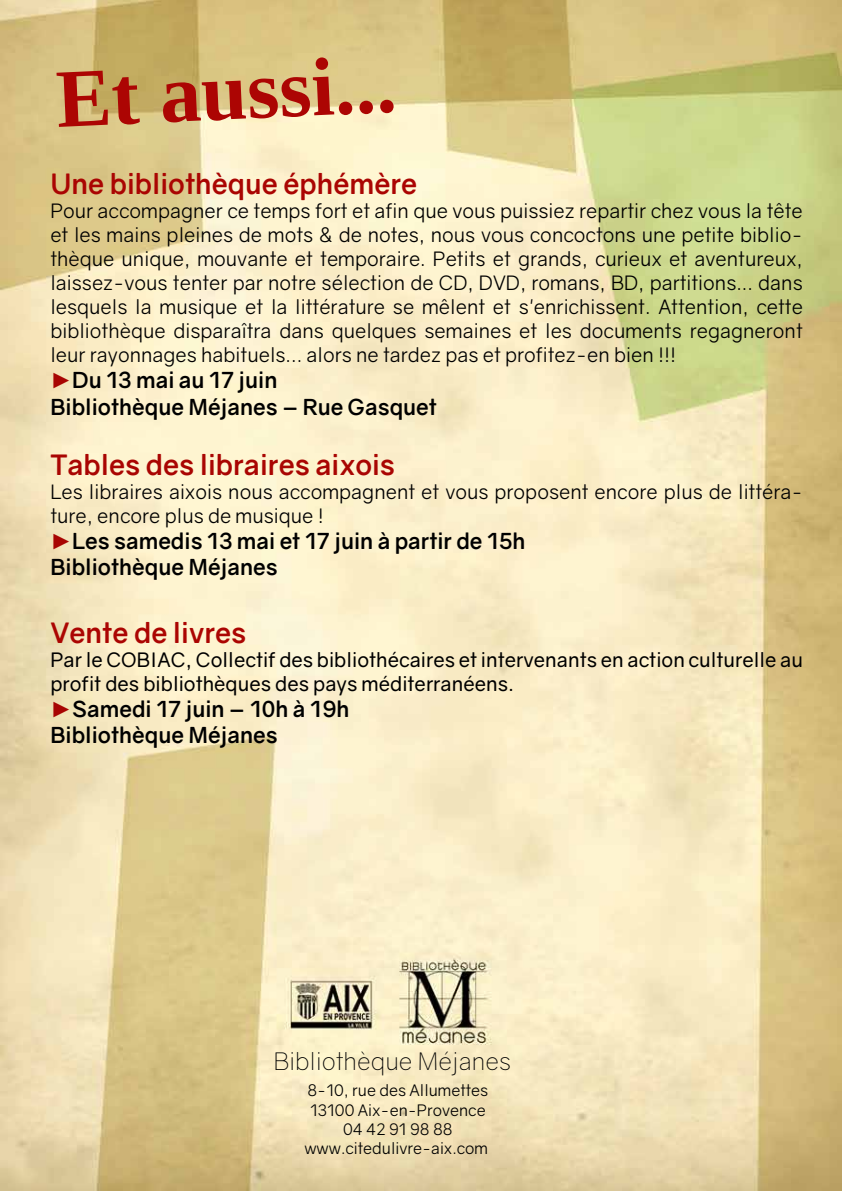
<style>
.page{position:relative;width:842px;height:1191px;background:#fff}
.page>*{position:absolute;margin:0;border:0;box-sizing:border-box;transform-origin:0 0}
.t1{font:700 82.8px "Liberation Serif";color:#ac0503}
.t2{font:700 28px "Gravity";color:#a90502}
.t3{font:700 28px "Gravity";color:#aa0502}
.t4{font:700 28px "Gravity";color:#ab0502}
.t5{font:300 24.4px "Gravity";color:#000}
.t6{font:700 22px/26.4px "Gravity";color:#000}
.t7{font:20px/24px "Gravity";color:#000;text-align:justify}
.t8{font:20px/24px "Gravity";color:#000}
.t9{font:16px/19.2px "Gravity";color:#000;text-align:center}
.s1{font-family:"Arial";font-weight:400;color:#a80502}
</style>
<div class="page">
<img style="left:0;top:0;width:842px;height:1190px">
<p class="t1" style="left:53px;top:45px;width:342px;rotate:-3deg">Et aussi...</p>
<p class="t3" style="left:50px;top:166px;width:368px">Une bibliothèque éphémère</p>
<p class="t7" style="left:50px;top:198px;width:754px">Pour accompagner ce temps fort et afin que vous puissiez repartir chez vous la tête et les mains pleines de mots &amp; de notes, nous vous concoctons une petite biblio&shy;thèque unique, mouvante et temporaire. Petits et grands, curieux et aventureux, laissez-vous tenter par notre sélection de CD, DVD, romans, BD, partitions... dans lesquels la musique et la littérature se mêlent et s'enrichissent. Attention, cette bibliothèque disparaîtra dans quelques semaines et les documents regagneront leur rayonnages habituels... alors ne tardez pas et profitez-en bien !!!</p>
<p class="t6" style="left:50px;top:367px;width:388px"><span class="s1">►</span>Du 13 mai au 17 juin<br>Bibliothèque Méjanes – Rue Gasquet</p>
<p class="t2" style="left:50px;top:447px;width:346px">Tables des libraires aixois</p>
<p class="t7" style="left:50px;top:479px;width:754px">Les libraires aixois nous accompagnent et vous proposent encore plus de littéra&shy;ture, encore plus de musique !</p>
<p class="t6" style="left:50px;top:528px;width:477px"><span class="s1">►</span>Les samedis 13 mai et 17 juin à partir de 15h<br>Bibliothèque Méjanes</p>
<p class="t4" style="left:50px;top:615px;width:198px">Vente de livres</p>
<p class="t8" style="left:50px;top:647px;width:754px">Par le COBIAC, Collectif des bibliothécaires et intervenants en action culturelle au profit des bibliothèques des pays méditerranéens.</p>
<p class="t6" style="left:50px;top:696px;width:301px"><span class="s1">►</span>Samedi 17 juin – 10h à 19h<br>Bibliothèque Méjanes</p>
<p class="t5" style="left:274px;top:1046px;width:238px">Bibliothèque Méjanes</p>
<p class="t9" style="left:304px;top:1081px;width:185px">8-10, rue des Allumettes<br>13100 Aix-en-Provence<br>04 42 91 98 88 www.citedulivre-aix.com</p>
</div>
